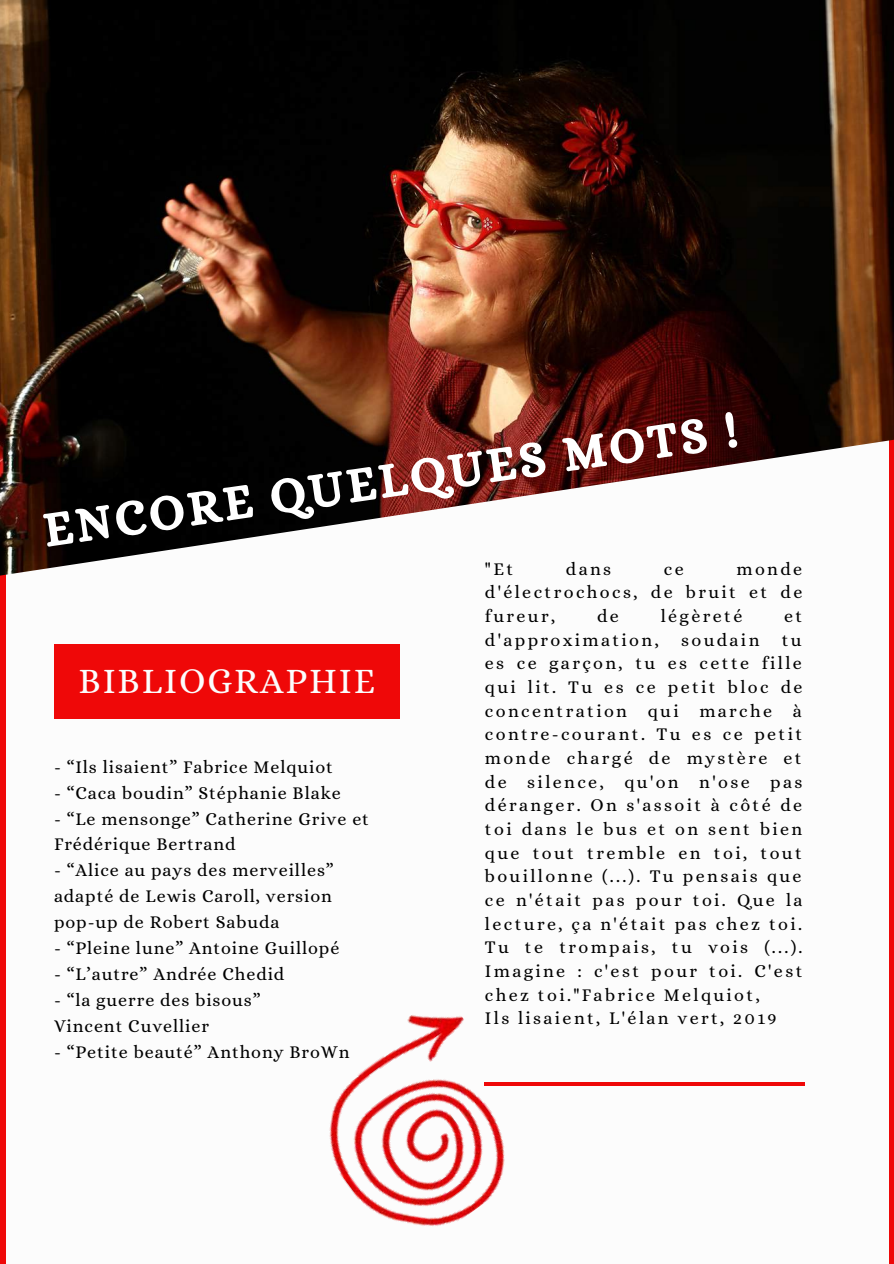
<style>
.page{position:relative;width:894px;height:1264px;background:#fff}
.page>*{position:absolute;margin:0;border:0;box-sizing:border-box;transform-origin:0 0}
.t1{font:48px "CA Generated";color:#fff}
.t2{font:36px "Alice";letter-spacing:.05em;color:#fcfcfc}
.t3{font:18px/23.7px "Alice";letter-spacing:.13em;color:#000;text-align:justify}
.t4{font:18px/26px "Alice";letter-spacing:.05em;color:#000}
</style>
<div class="page">
<hr style="left:485px;top:1082px;width:319px;height:3px;background:#ef0808">
<img style="left:0;top:0;width:893px;height:575px">
<div style="left:54px;top:644px;width:346px;height:74px;background:#ef0808"></div>
<img style="left:329px;top:1015px;width:229px;height:212px">
<h1 class="t1" style="left:40px;top:501px;width:701px;rotate:-8deg">ENCORE QUELQUES MOTS !</h1>
<h2 class="t2" style="left:78px;top:660px;width:298px">BIBLIOGRAPHIE</h2>
<p class="t4" style="left:54px;top:753px;width:280px">- “Ils lisaient” Fabrice Melquiot</p>
<p class="t4" style="left:54px;top:779px;width:288px">- “Caca boudin” Stéphanie Blake</p>
<p class="t4" style="left:54px;top:805px;width:316px">- “Le mensonge” Catherine Grive et<br>Frédérique Bertrand</p>
<p class="t3" style="left:54px;top:857px;width:281px;line-height:26px">- “Alice au pays des merveilles” adapté de Lewis Caroll, version pop-up de Robert Sabuda</p>
<p class="t4" style="left:54px;top:935px;width:287px">- “Pleine lune” Antoine Guillopé</p>
<p class="t4" style="left:54px;top:960px;width:232px">- “L’autre” Andrée Chedid</p>
<p class="t4" style="left:54px;top:986px;width:208px">- “la guerre des bisous”<br>Vincent Cuvellier</p>
<p class="t4" style="left:54px;top:1038px;width:297px">- “Petite beauté” Anthony BroWn</p>
<p class="t3" style="left:485px;top:556px;width:319px;text-indent:251px">monde d'électrochocs, de bruit et de fureur,</p>
<p class="t3" style="left:485px;top:556px;width:30px">"Et</p>
<p class="t3" style="left:565px;top:556px;width:47px">dans</p>
<p class="t3" style="left:663px;top:556px;width:21px">ce</p>
<p class="t3" style="left:597px;top:604px;width:23px">de</p>
<p class="t3" style="left:660px;top:604px;width:83px">légèreté</p>
<p class="t3" style="left:485px;top:604px;width:319px;text-align:left;text-indent:299px">et d'approximation, soudain tu es ce garçon, tu es cette fille qui lit. Tu es ce petit bloc de concentration qui marche à contre-courant. Tu es ce petit monde chargé de mystère et de silence, qu'on n'ose pas déranger. On s'assoit à côté de toi dans le bus et on sent bien que tout tremble en toi, tout bouillonne (...). Tu pensais que ce n'était pas pour toi. Que la lecture, ça n'était pas chez toi.<br>Tu te trompais, tu vois (...).<br>Imagine : c'est pour toi. C'est chez toi."Fabrice Melquiot,<br>Ils lisaient, L'élan vert, 2019</p>
</div>
